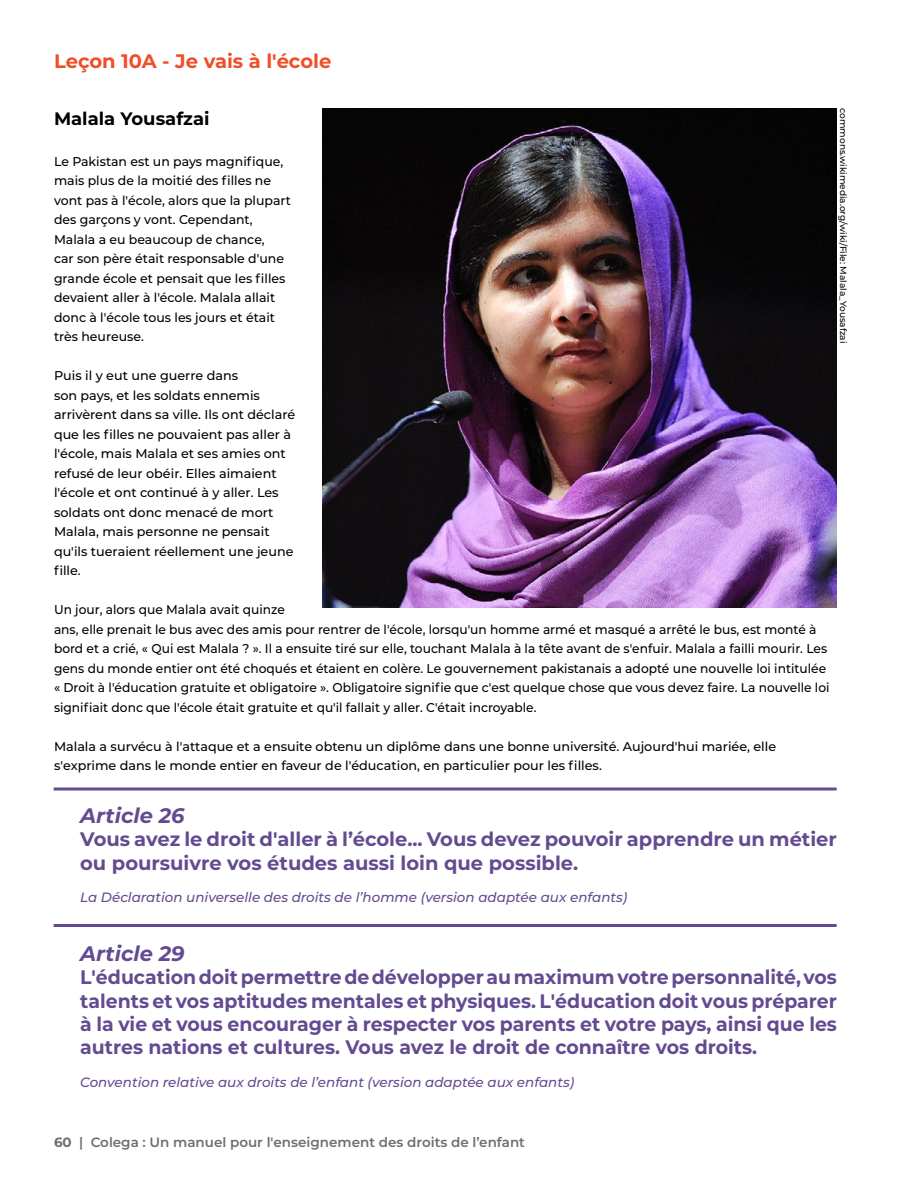
<style>
.page{position:relative;width:918px;height:1188px;background:#fff}
.page>*{position:absolute;margin:0;border:0;box-sizing:border-box;transform-origin:0 0}
.t1{font:italic 700 21px "Montserrat";color:#644b91}
.t2{font:700 19.5px/23.4px "Montserrat";color:#644b91;text-align:justify}
.t3{font:700 19.5px "Montserrat";color:#f04e28}
.t4{font:700 18px "Montserrat";color:#000}
.t5{font:italic 500 13.5px "Montserrat";color:#644b91}
.t6{font:600 13.5px "Montserrat";color:#6d6e71}
.t7{font:500 12.75px/19.5px "Montserrat";color:#000}
.t8{font:500 12.75px/19.5px "Montserrat";color:#000;scale:.96 1}
.t9{font:500 9px "Montserrat";color:#000}
.s1{font-weight:700}
</style>
<div class="page">
<hr style="left:54px;top:788px;width:783px;height:2px;background:#644b91">
<hr style="left:54px;top:924px;width:783px;height:3px;background:#644b91">
<img style="left:322px;top:108px;width:515px;height:500px">
<h2 class="t3" style="left:54px;top:47px;width:279px">Leçon 10A - Je vais à l'école</h2>
<h3 class="t4" style="left:54px;top:106px;width:157px">Malala Yousafzai</h3>
<p class="t7" style="left:54px;top:151px;width:239px">Le Pakistan est un pays magnifique, mais plus de la moitié des filles ne vont pas à l'école, alors que la plupart des garçons y vont. Cependant, Malala a eu beaucoup de chance,<br>car son père était responsable d'une grande école et pensait que les filles devaient aller à l'école. Malala allait donc à l'école tous les jours et était très heureuse.</p>
<p class="t7" style="left:54px;top:366px;width:243px">Puis il y eut une guerre dans<br>son pays, et les soldats ennemis arrivèrent dans sa ville. Ils ont déclaré que les filles ne pouvaient pas aller à l'école, mais Malala et ses amies ont refusé de leur obéir. Elles aimaient l'école et ont continué à y aller. Les soldats ont donc menacé de mort<br>Malala, mais personne ne pensait qu'ils tueraient réellement une jeune fille.</p>
<p class="t8" style="left:54px;top:600px;width:809px">Un jour, alors que Malala avait quinze<br>ans, elle prenait le bus avec des amis pour rentrer de l'école, lorsqu'un homme armé et masqué a arrêté le bus, est monté à bord et a crié, « Qui est Malala ? ». Il a ensuite tiré sur elle, touchant Malala à la tête avant de s'enfuir. Malala a failli mourir. Les gens du monde entier ont été choqués et étaient en colère. Le gouvernement pakistanais a adopté une nouvelle loi intitulée « Droit à l'éducation gratuite et obligatoire ». Obligatoire signifie que c'est quelque chose que vous devez faire. La nouvelle loi signifiait donc que l'école était gratuite et qu'il fallait y aller. C'était incroyable.</p>
<p class="t7" style="left:54px;top:736px;width:724px">Malala a survécu à l'attaque et a ensuite obtenu un diplôme dans une bonne université. Aujourd'hui mariée, elle s'exprime dans le monde entier en faveur de l'éducation, en particulier pour les filles.</p>
<p class="t9" style="left:850px;top:108px;width:237px;rotate:90deg">commons.wikimedia.org/wiki/File: Malala_Yousafzai</p>
<h1 class="t1" style="left:80px;top:800px;width:106px">Article 26</h1>
<h2 class="t2" style="left:80px;top:827px;width:758px">Vous avez le droit d'aller à l’école... Vous devez pouvoir apprendre un métier ou poursuivre vos études aussi loin que possible.</h2>
<p class="t5" style="left:80px;top:888px;width:549px">La Déclaration universelle des droits de l’homme (version adaptée aux enfants)</p>
<h1 class="t1" style="left:80px;top:938px;width:106px">Article 29</h1>
<p class="t2" style="left:80px;top:965px;width:758px">L'éducation doit permettre de développer au maximum votre personnalité, vos talents et vos aptitudes mentales et physiques. L'éducation doit vous préparer à la vie et vous encourager à respecter vos parents et votre pays, ainsi que les autres nations et cultures. Vous avez le droit de connaître vos droits.</p>
<p class="t5" style="left:80px;top:1073px;width:496px">Convention relative aux droits de l’enfant (version adaptée aux enfants)</p>
<p class="t6" style="left:54px;top:1133px;width:472px"><span class="s1">60</span> | Colega : Un manuel pour l'enseignement des droits de l’enfant</p>
</div>
